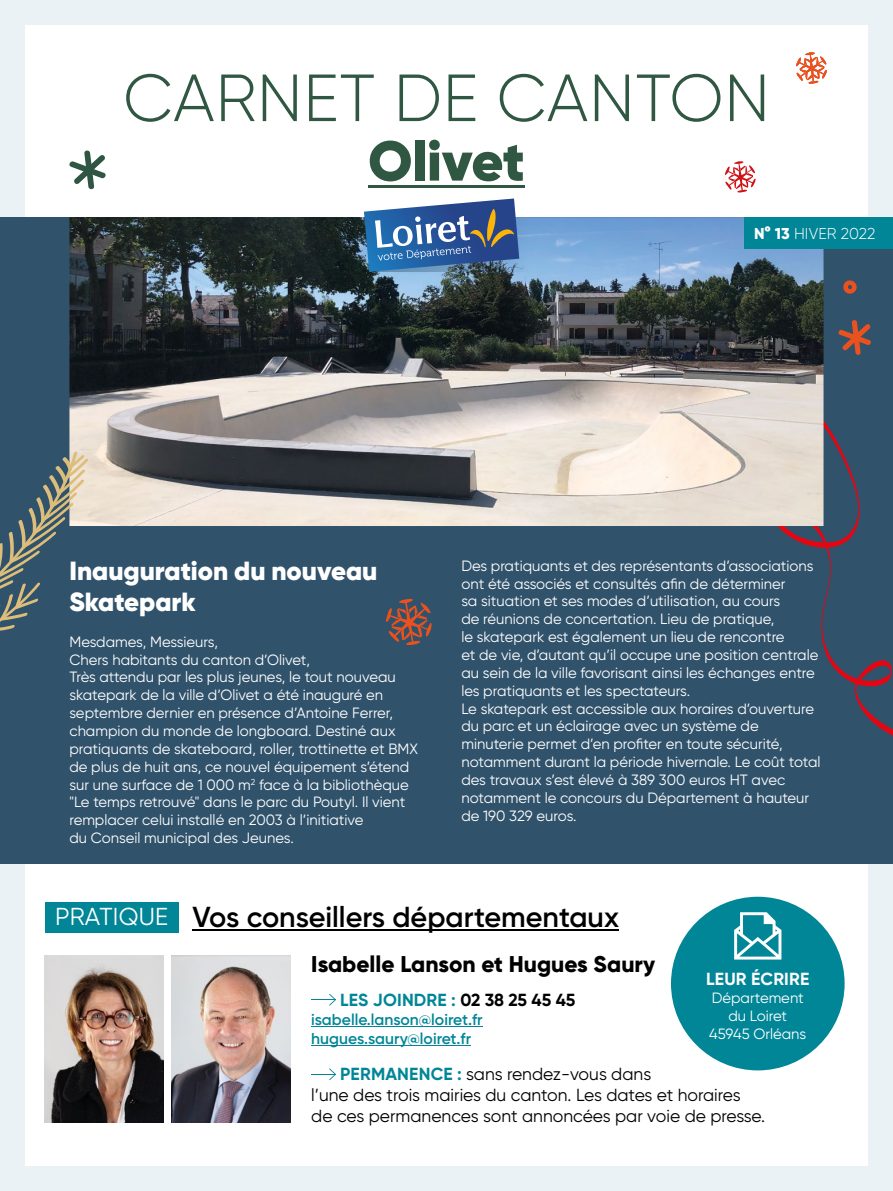
<style>
.page{position:relative;width:893px;height:1191px;background:#fff}
.page>*{position:absolute;margin:0;border:0;box-sizing:border-box;transform-origin:0 0}
.t1{font:300 66.5px "Gilroy";letter-spacing:.01em;color:#305742}
.t2{font:900 56px "Gilroy";color:#305742}
.t3{font:600 28.88px "Gilroy";color:#000}
.t4{font:900 26.25px/31.5px "Gilroy";color:#fff}
.t5{font:800 22.75px "Gilroy";color:#000}
.t6{font:17.5px/21px "Gilroy";color:#000}
.t7{font:700 17.5px "Gilroy";letter-spacing:.01em;color:#008697}
.t8{font:700 17.5px "Gilroy";letter-spacing:.01em;color:#fff}
.t9{font:600 15.75px/18.9px "Gilroy";color:#008697}
.t10{font:300 15.75px "Gilroy";letter-spacing:.01em;color:#fff}
.t11{font:14.88px/17.8px "Gilroy";color:#fff}
.s1{font-weight:800}
.s2{font-weight:400;font-size:24.5px;color:#fff}
.s3{color:#000}
.s4{font-weight:700;color:#008697}
</style>
<div class="page">
<div style="left:0;top:0;width:25px;height:1191px;background:#eaf2f5"></div>
<div style="left:868px;top:0;width:25px;height:1191px;background:#eaf2f5"></div>
<div style="left:0;top:0;width:893px;height:25px;background:#eaf2f5"></div>
<div style="left:0;top:1166px;width:893px;height:25px;background:#eaf2f5"></div>
<hr style="left:368px;top:185px;width:157px;height:3px;background:#305742">
<div style="left:0;top:217px;width:893px;height:646px;background:#30526b"></div>
<hr style="left:193px;top:929px;width:426px;height:1px;background:#000">
<div style="left:45px;top:902px;width:134px;height:30px;background:#008697"></div>
<hr style="left:311px;top:1025px;width:171px;height:1px;background:#008697">
<hr style="left:311px;top:1044px;width:160px;height:1px;background:#008697">
<svg style="left:311px;top:993px;width:25px;height:12px"></svg>
<svg style="left:311px;top:1068px;width:25px;height:12px"></svg>
<div style="left:671px;top:896px;width:174px;height:174px;background:#008697;border-radius:50%"></div>
<svg style="left:734px;top:912px;width:47px;height:47px"></svg>
<svg style="left:777px;top:409px;width:116px;height:327px"></svg>
<img style="left:69px;top:217px;width:754px;height:309px">
<img style="left:519px;top:219px;width:10px;height:53px">
<svg style="left:364px;top:198px;width:155px;height:74px;background:#5a7ca8"></svg>
<div style="left:744px;top:217px;width:149px;height:31px;background:#008697"></div>
<img style="left:45px;top:956px;width:119px;height:166px">
<img style="left:172px;top:956px;width:119px;height:166px">
<svg style="left:725px;top:161px;width:31px;height:32px"></svg>
<svg style="left:796px;top:52px;width:31px;height:32px"></svg>
<svg style="left:69px;top:150px;width:37px;height:40px"></svg>
<svg style="left:838px;top:320px;width:33px;height:35px"></svg>
<svg style="left:386px;top:598px;width:46px;height:47px"></svg>
<svg style="left:843px;top:280px;width:14px;height:14px"></svg>
<svg style="left:0;top:451px;width:89px;height:180px"></svg>
<h1 class="t1" style="left:123px;top:57px;width:648px">CARNET DE CANTON</h1>
<h2 class="t2" style="left:368px;top:125px;width:158px">Olivet</h2>
<p class="t10" style="left:754px;top:224px;width:123px"><span class="s1">N° 13</span> HIVER 2022</p>
<h3 class="t4" style="left:69px;top:554px;width:309px">Inauguration du nouveau<br>Skatepark</h3>
<p class="t11" style="left:69px;top:632px;width:350px">Mesdames, Messieurs,<br>Chers habitants du canton d’Olivet,<br>Très attendu par les plus jeunes, le tout nouveau skatepark de la ville d’Olivet a été inauguré en septembre dernier en présence d’Antoine Ferrer, champion du monde de longboard. Destiné aux pratiquants de skateboard, roller, trottinette et BMX de plus de huit ans, ce nouvel équipement s’étend sur une surface de 1 000 m<sup>2</sup> face à la bibliothèque "Le temps retrouvé" dans le parc du Poutyl. Il vient remplacer celui installé en 2003 à l’initiative<br>du Conseil municipal des Jeunes.</p>
<p class="t11" style="left:461px;top:556px;width:361px">Des pratiquants et des représentants d’associations ont été associés et consultés afin de déterminer<br>sa situation et ses modes d’utilisation, au cours<br>de réunions de concertation. Lieu de pratique,<br>le skatepark est également un lieu de rencontre<br>et de vie, d’autant qu’il occupe une position centrale au sein de la ville favorisant ainsi les échanges entre les pratiquants et les spectateurs.<br>Le skatepark est accessible aux horaires d’ouverture du parc et un éclairage avec un système de minuterie permet d’en profiter en toute sécurité, notamment durant la période hivernale. Le coût total des travaux s’est élevé à 389 300 euros HT avec notamment le concours du Département à hauteur de 190 329 euros.</p>
<h3 class="t3" style="left:55px;top:899px;width:565px"><span class="s2">PRATIQUE</span> Vos conseillers départementaux</h3>
<h3 class="t5" style="left:311px;top:950px;width:346px">Isabelle Lanson et Hugues Saury</h3>
<p class="t7" style="left:340px;top:988px;width:237px">LES JOINDRE : <span class="s3">02 38 25 45 45</span></p>
<p class="t9" style="left:311px;top:1009px;width:173px">isabelle.lanson@loiret.fr hugues.saury@loiret.fr</p>
<p class="t6" style="left:311px;top:1063px;width:455px;text-indent:29px"><span class="s4">PERMANENCE :</span> sans rendez-vous dans<br>l’une des trois mairies du canton. Les dates et horaires de ces permanences sont annoncées par voie de presse.</p>
<p class="t8" style="left:706px;top:968px;width:105px">LEUR ÉCRIRE</p>
<p class="t11" style="left:709px;top:989px;width:99px;text-align:center">Département du Loiret<br>45945 Orléans</p>
</div>
